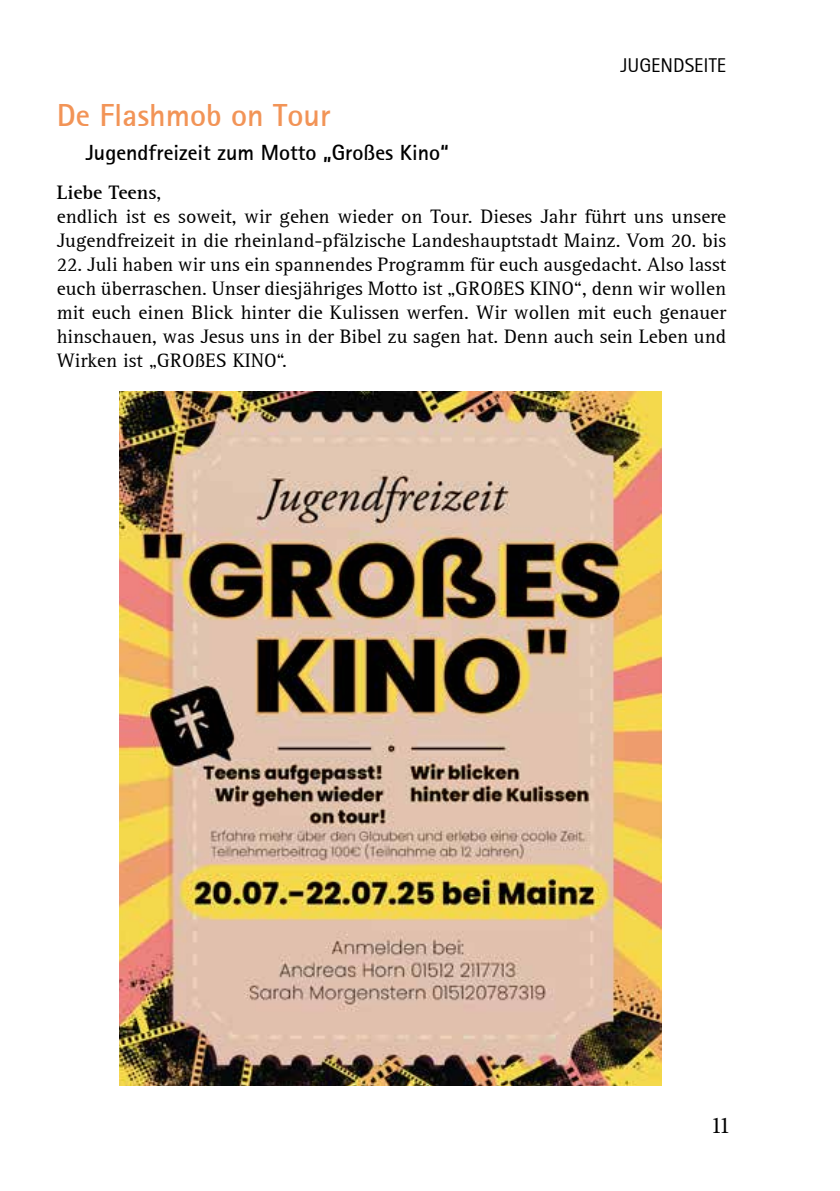
<style>
.page{position:relative;width:840px;height:1191px;background:#fff}
.page>*{position:absolute;margin:0;border:0;box-sizing:border-box;transform-origin:0 0}
.t1{font:700 32px "Rotis Sans Serif";color:#f29457}
.t2{font:24px "Minion Pro";color:#000}
.t3{font:700 22px "Rotis Sans Serif";color:#000}
.t4{font:20px/24px "Rotis Serif";color:#000}
.t5{font:20px "Rotis Sans Serif";color:#000}
.s1{font-weight:700}
</style>
<div class="page">
<img style="left:119px;top:392px;width:541px;height:694px">
<h1 class="t1" style="left:57px;top:95px;width:275px">De Flashmob on Tour</h1>
<p class="t3" style="left:86px;top:138px;width:364px">Jugendfreizeit zum Motto „Großes Kino“</p>
<p class="t5" style="left:620px;top:53px;width:107px">JUGENDSEITE</p>
<p class="t4" style="left:57px;top:180px;width:670px"><span class="s1">Liebe Teens</span>,<br>endlich ist es soweit, wir gehen wieder on Tour. Dieses Jahr führt uns unsere<br>Jugendfreizeit in die rheinland-pfälzische Landeshauptstadt Mainz. Vom 20. bis</p>
<p class="t4" style="left:57px;top:252px;width:670px;text-align:justify">22. Juli haben wir uns ein spannendes Programm für euch ausgedacht. Also lasst euch überraschen. Unser diesjähriges Motto ist „GROßES KINO“, denn wir wollen mit euch einen Blick hinter die Kulissen werfen. Wir wollen mit euch genauer hinschauen, was Jesus uns in der Bibel zu sagen hat. Denn auch sein Leben und Wirken ist „GROßES KINO“.</p>
<p class="t2" style="left:710px;top:1109px;width:21px">11</p>
</div>
